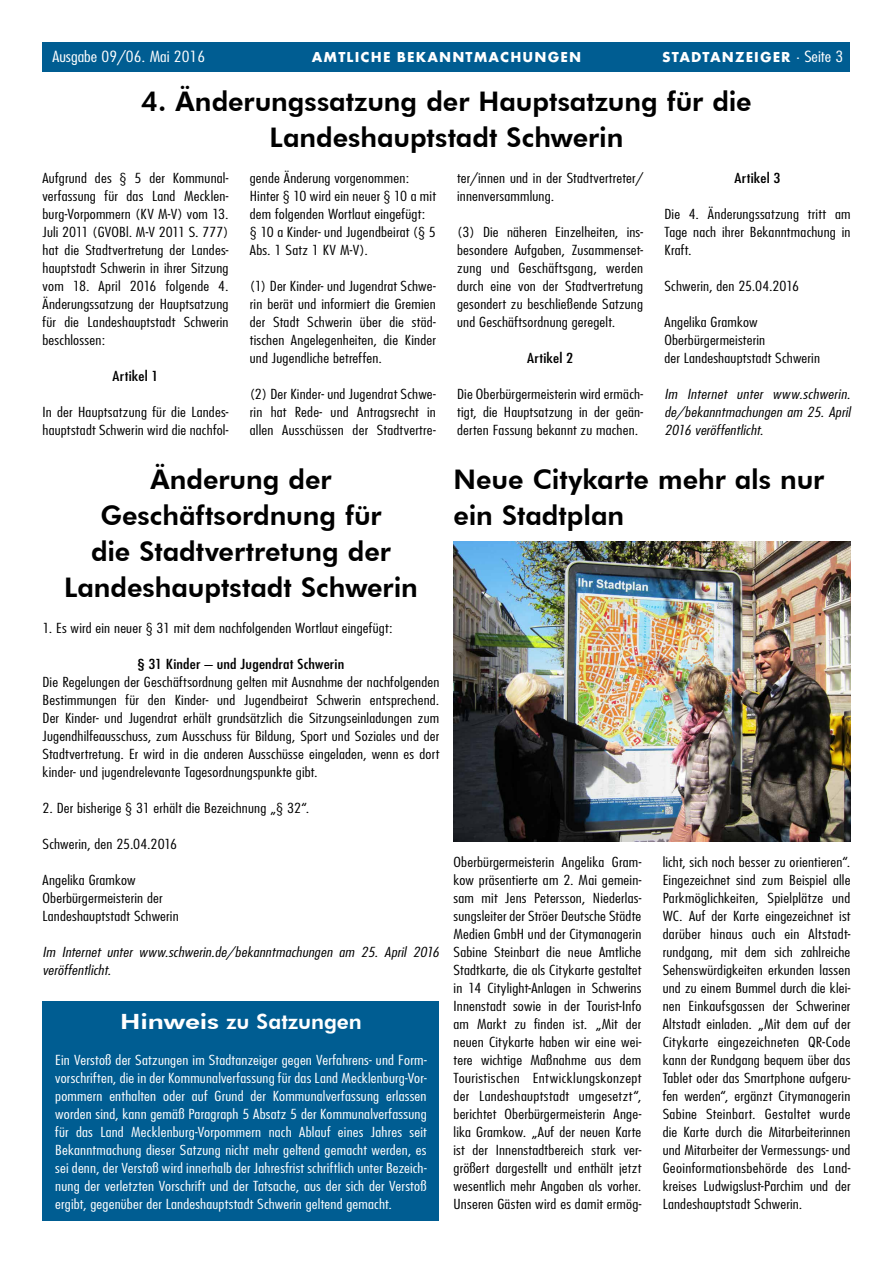
<style>
.page{position:relative;width:893px;height:1263px;background:#fff}
.page>*{position:absolute;margin:0;border:0;box-sizing:border-box;transform-origin:0 0}
.t1{font:800 27px/36px "Futura BT";color:#000;text-align:center}
.t2{font:800 21px "Futura BT";letter-spacing:-.005em;color:#fff;scale:1.25 1}
.t3{font:700 15px "Futura TOT";letter-spacing:.075em;color:#fff}
.t4{font:300 condensed 15px "Futura";color:#fff;scale:1.25 1}
.t5{font:300 condensed 13.5px/18px "Futura";letter-spacing:.01em;color:#000;text-align:justify;scale:1.25 1}
.t6{font:300 condensed 13.5px/18px "Futura";letter-spacing:.01em;color:#fff;text-align:justify;scale:1.25 1}
.t7{font:italic 300 condensed 13.5px/18px "Futura";color:#000;text-align:justify;scale:1.25 1}
.t8{font:condensed 13.5px "Futura";letter-spacing:.01em;color:#000;scale:1.25 1}
.s1{font-family:"Futura";font-weight:300;font-stretch:condensed}
</style>
<div class="page">
<div style="left:43px;top:43px;width:807px;height:29px;background:#005d92"></div>
<div style="left:43px;top:1039px;width:396px;height:181px;background:#005d92"></div>
<div style="left:43px;top:1001px;width:396px;height:43px;background:#005d92"></div>
<img style="left:454px;top:542px;width:396px;height:300px">
<p class="t4" style="left:53px;top:47px;width:124px">Ausgabe 09/06. Mai 2016</p>
<p class="t3" style="left:312px;top:48px;width:271px">AMTLICHE BEKANNTMACHUNGEN</p>
<p class="t3" style="left:662px;top:48px;width:183px">STADTANZEIGER <span class="s1">· Seite 3</span></p>
<h1 class="t1" style="left:141px;top:83px;width:612px">4. Änderungssatzung der Hauptsatzung für die<br>Landeshauptstadt Schwerin</h1>
<p class="t5" style="left:43px;top:169px;width:150px">Aufgrund des § 5 der Kommunal&shy;verfassung für das Land Mecklen&shy;burg-Vorpommern (KV M-V) vom 13.<br>Juli 2011 (GVOBl. M-V 2011 S. 777) hat die Stadtvertretung der Landes&shy;hauptstadt Schwerin in ihrer Sitzung vom 18. April 2016 folgende 4.<br>Änderungssatzung der Hauptsatzung für die Landeshauptstadt Schwerin beschlossen:</p>
<p class="t8" style="left:113px;top:368px;width:38px">Artikel 1</p>
<p class="t5" style="left:43px;top:403px;width:150px">In der Hauptsatzung für die Landes&shy;hauptstadt Schwerin wird die nachfol-</p>
<p class="t5" style="left:250px;top:169px;width:150px;text-align:left">gende Änderung vorgenommen:<br>Hinter § 10 wird ein neuer § 10 a mit dem folgenden Wortlaut eingefügt:<br>§ 10 a Kinder- und Jugendbeirat (§ 5<br>Abs. 1 Satz 1 KV M-V).</p>
<p class="t5" style="left:250px;top:277px;width:150px">(1) Der Kinder- und Jugendrat Schwe&shy;rin berät und informiert die Gremien der Stadt Schwerin über die städ&shy;tischen Angelegenheiten, die Kinder und Jugendliche betreffen.</p>
<p class="t5" style="left:250px;top:385px;width:150px">(2) Der Kinder- und Jugendrat Schwe&shy;rin hat Rede- und Antragsrecht in allen Ausschüssen der Stadtvertre-</p>
<h1 class="t1" style="left:64px;top:461px;width:355px">Änderung der<br>Geschäftsordnung für<br>die Stadtvertretung der<br>Landeshauptstadt Schwerin</h1>
<p class="t5" style="left:43px;top:619px;width:282px">1. Es wird ein neuer § 31 mit dem nachfolgenden Wortlaut eingefügt:</p>
<p class="t8" style="left:138px;top:656px;width:167px">§ 31 Kinder – und Jugendrat Schwerin</p>
<p class="t5" style="left:43px;top:673px;width:319px">Die Regelungen der Geschäftsordnung gelten mit Ausnahme der nachfolgenden Bestimmungen für den Kinder- und Jugendbeirat Schwerin entsprechend.<br>Der Kinder- und Jugendrat erhält grundsätzlich die Sitzungseinladungen zum Jugendhilfeausschuss, zum Ausschuss für Bildung, Sport und Soziales und der Stadtvertretung. Er wird in die anderen Ausschüsse eingeladen, wenn es dort kinder- und jugendrelevante Tagesordnungspunkte gibt.</p>
<p class="t5" style="left:43px;top:799px;width:215px">2. Der bisherige § 31 erhält die Bezeichnung „§ 32“.</p>
<p class="t5" style="left:43px;top:835px;width:109px">Schwerin, den 25.04.2016</p>
<p class="t5" style="left:43px;top:871px;width:110px;text-align:left">Angelika Gramkow<br>Oberbürgermeisterin der<br>Landeshauptstadt Schwerin</p>
<p class="t7" style="left:43px;top:943px;width:321px">Im Internet unter www.schwerin.de/bekanntmachungen am 25. April 2016 veröffentlicht.</p>
<h2 class="t2" style="left:120px;top:1009px;width:195px">Hinweis zu Satzungen</h2>
<p class="t6" style="left:55px;top:1051px;width:299px">Ein Verstoß der Satzungen im Stadtanzeiger gegen Verfahrens- und Form&shy;vorschriften, die in der Kommunalverfassung für das Land Mecklenburg-Vor&shy;pommern enthalten oder auf Grund der Kommunalverfassung erlassen worden sind, kann gemäß Paragraph 5 Absatz 5 der Kommunalverfassung für das Land Mecklenburg-Vorpommern nach Ablauf eines Jahres seit Bekanntmachung dieser Satzung nicht mehr geltend gemacht werden, es sei denn, der Verstoß wird innerhalb der Jahresfrist schriftlich unter Bezeich&shy;nung der verletzten Vorschrift und der Tatsache, aus der sich der Verstoß ergibt, gegenüber der Landeshauptstadt Schwerin geltend gemacht.</p>
<p class="t5" style="left:457px;top:169px;width:150px">ter/innen und in der Stadtvertreter/ innenversammlung.</p>
<p class="t5" style="left:457px;top:223px;width:150px">(3) Die näheren Einzelheiten, ins&shy;besondere Aufgaben, Zusammenset&shy;zung und Geschäftsgang, werden durch eine von der Stadtvertretung gesondert zu beschließende Satzung und Geschäftsordnung geregelt.</p>
<p class="t8" style="left:527px;top:350px;width:38px">Artikel 2</p>
<p class="t5" style="left:457px;top:385px;width:150px">Die Oberbürgermeisterin wird ermäch&shy;tigt, die Hauptsatzung in der geän&shy;derten Fassung bekannt zu machen.</p>
<p class="t8" style="left:734px;top:170px;width:38px">Artikel 3</p>
<p class="t5" style="left:664px;top:205px;width:150px">Die 4. Änderungssatzung tritt am Tage nach ihrer Bekanntmachung in Kraft.</p>
<p class="t5" style="left:664px;top:277px;width:109px">Schwerin, den 25.04.2016</p>
<p class="t5" style="left:664px;top:313px;width:126px;text-align:left">Angelika Gramkow<br>Oberbürgermeisterin<br>der Landeshauptstadt Schwerin</p>
<p class="t7" style="left:664px;top:385px;width:153px">Im Internet unter www.schwerin. de/bekanntmachungen am 25. April 2016 veröffentlicht.</p>
<h1 class="t1" style="left:454px;top:461px;width:372px;text-align:left">Neue Citykarte mehr als nur ein Stadtplan</h1>
<p class="t5" style="left:454px;top:853px;width:152px">Oberbürgermeisterin Angelika Gram&shy;kow präsentierte am 2. Mai gemein&shy;sam mit Jens Petersson, Niederlas&shy;sungsleiter der Ströer Deutsche Städte Medien GmbH und der Citymanagerin Sabine Steinbart die neue Amtliche Stadtkarte, die als Citykarte gestaltet in 14 Citylight-Anlagen in Schwerins Innenstadt sowie in der Tourist-Info am Markt zu finden ist. „Mit der neuen Citykarte haben wir eine wei&shy;tere wichtige Maßnahme aus dem Touristischen Entwicklungskonzept der Landeshauptstadt umgesetzt“, berichtet Oberbürgermeisterin Ange&shy;lika Gramkow. „Auf der neuen Karte ist der Innenstadtbereich stark ver&shy;größert dargestellt und enthält jetzt wesentlich mehr Angaben als vorher.<br>Unseren Gästen wird es damit ermög-</p>
<p class="t5" style="left:663px;top:853px;width:152px">licht, sich noch besser zu orientieren“.<br>Eingezeichnet sind zum Beispiel alle Parkmöglichkeiten, Spielplätze und WC. Auf der Karte eingezeichnet ist darüber hinaus auch ein Altstadt&shy;rundgang, mit dem sich zahlreiche Sehenswürdigkeiten erkunden lassen und zu einem Bummel durch die klei&shy;nen Einkaufsgassen der Schweriner Altstadt einladen. „Mit dem auf der Citykarte eingezeichneten QR-Code kann der Rundgang bequem über das Tablet oder das Smartphone aufgeru&shy;fen werden“, ergänzt Citymanagerin Sabine Steinbart. Gestaltet wurde die Karte durch die Mitarbeiterinnen und Mitarbeiter der Vermessungs- und Geoinformationsbehörde des Land&shy;kreises Ludwigslust-Parchim und der Landeshauptstadt Schwerin.</p>
</div>
